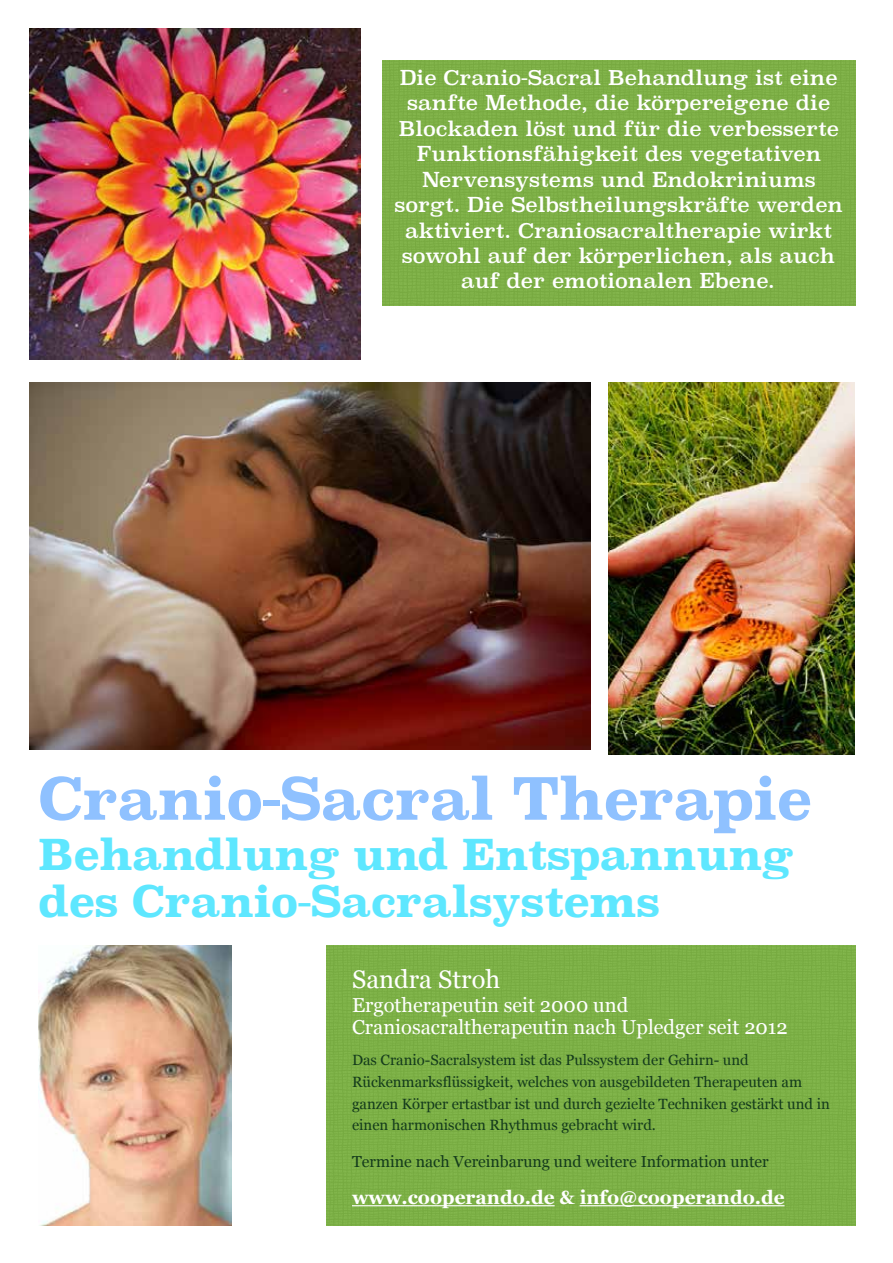
<style>
.page{position:relative;width:893px;height:1263px;background:#fff}
.page>*{position:absolute;margin:0;border:0;box-sizing:border-box;transform-origin:0 0}
.t1{font:700 57.3px "Superclarendon";letter-spacing:-.02em;color:#8fc1ff}
.t2{font:700 42.45px/47.7px "Superclarendon";letter-spacing:-.02em;color:#5ee7ff}
.t3{font:25.5px "Georgia";color:#fff}
.t4{font:20.1px/25.5px "Superclarendon";color:#fff;text-align:center}
.t5{font:20.1px/22.2px "Georgia";color:#fff}
.t6{font:700 19.05px "Georgia";color:#fff}
.t7{font:15.9px "Georgia";color:#143b1c}
.t8{font:14.85px/21.9px "Georgia";color:#143b1c}
</style>
<div class="page">
<div style="left:327px;top:945px;width:528px;height:280px;background:#7cb046"></div>
<img style="left:609px;top:383px;width:246px;height:372px">
<hr style="left:352px;top:1205px;width:203px;height:1px;background:#fff">
<hr style="left:580px;top:1205px;width:204px;height:1px;background:#fff">
<img style="left:30px;top:383px;width:561px;height:367px">
<img style="left:30px;top:28px;width:331px;height:331px">
<img style="left:38px;top:945px;width:193px;height:280px">
<div style="left:382px;top:61px;width:473px;height:245px;background:#7cae45"></div>
<p class="t4" style="left:394px;top:66px;width:450px">Die Cranio-Sacral Behandlung ist eine sanfte Methode, die körpereigene die Blockaden löst und für die verbesserte Funktionsfähigkeit des vegetativen Nervensystems und Endokriniums sorgt. Die Selbstheilungskräfte werden aktiviert. Craniosacraltherapie wirkt sowohl auf der körperlichen, als auch auf der emotionalen Ebene.</p>
<h1 class="t1" style="left:38px;top:756px;width:776px">Cranio-Sacral Therapie</h1>
<h2 class="t2" style="left:38px;top:832px;width:757px">Behandlung und Entspannung des Cranio-Sacralsystems</h2>
<p class="t3" style="left:352px;top:961px;width:150px">Sandra Stroh</p>
<p class="t5" style="left:352px;top:993px;width:437px">Ergotherapeutin seit 2000 und<br>Craniosacraltherapeutin nach Upledger seit 2012</p>
<p class="t8" style="left:352px;top:1048px;width:479px">Das Cranio-Sacralsystem ist das Pulssystem der Gehirn- und Rückenmarksflüssigkeit, welches von ausgebildeten Therapeuten am ganzen Körper ertastbar ist und durch gezielte Techniken gestärkt und in einen harmonischen Rhythmus gebracht wird.</p>
<p class="t7" style="left:352px;top:1149px;width:418px">Termine nach Vereinbarung und weitere Information unter</p>
<p class="t6" style="left:352px;top:1183px;width:434px">www.cooperando.de &amp; info@cooperando.de</p>
</div>
